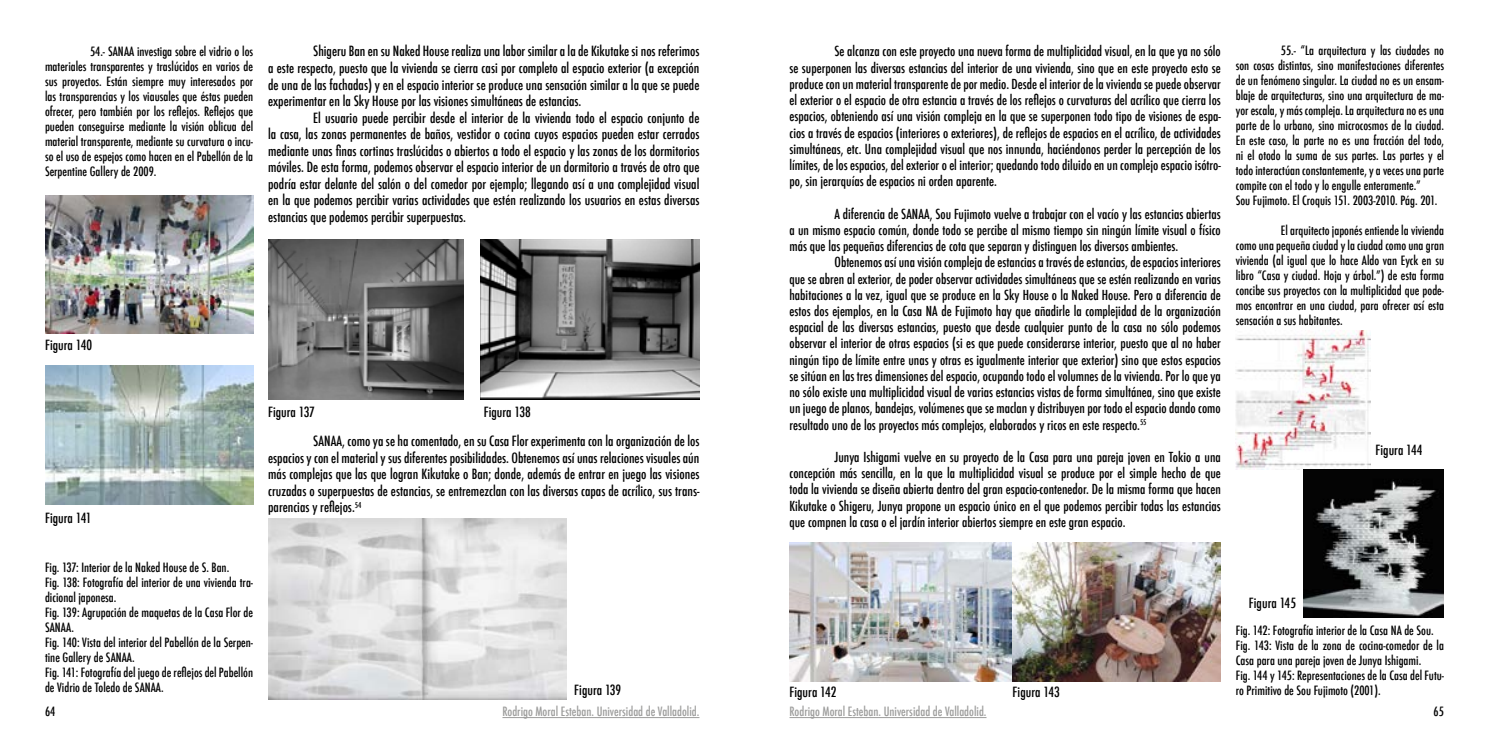
<style>
.page{position:relative;width:1489px;height:745px;background:#fff}
.page>*{position:absolute;margin:0;border:0;box-sizing:border-box;transform-origin:0 0}
.t1{font:500 condensed 13.75px/16.5px "Futura";color:#000;text-align:justify}
.t2{font:500 condensed 13.5px/16.2px "Futura";color:#000;text-align:justify}
.t3{font:500 condensed 12.5px/15px "Futura";color:#000}
.t4{font:500 condensed 12.5px "Futura";color:#9d9d9c}
</style>
<div class="page">
<img style="left:268px;top:239px;width:195px;height:160px">
<img style="left:481px;top:239px;width:218px;height:160px">
<img style="left:789px;top:542px;width:431px;height:138px">
<img style="left:45px;top:365px;width:208px;height:138px">
<img style="left:45px;top:195px;width:208px;height:138px">
<img style="left:1235px;top:330px;width:135px;height:139px">
<img style="left:1303px;top:469px;width:140px;height:148px">
<hr style="left:789px;top:716px;width:197px;height:1px;background:#9d9d9c">
<hr style="left:502px;top:716px;width:197px;height:1px;background:#9d9d9c">
<img style="left:268px;top:518px;width:298px;height:181px">
<p class="t3" style="left:45px;top:44px;width:210px;text-align:justify;text-indent:45px">54.- SANAA investiga sobre el vidrio o los materiales transparentes y traslúcidos en varios de sus proyectos. Están siempre muy interesados por las transparencias y los viausales que éstas pueden ofrecer, pero también por los reflejos. Reflejos que pueden conseguirse mediante la visión oblicua del material transparente, mediante su curvatura o incu&shy;so el uso de espejos como hacen en el Pabellón de la Serpentine Gallery de 2009.</p>
<p class="t1" style="left:45px;top:336px;width:49px">Figura 140</p>
<p class="t1" style="left:45px;top:509px;width:48px">Figura 141</p>
<p class="t3" style="left:45px;top:559px;width:210px">Fig. 137: Interior de la Naked House de S. Ban.<br>Fig. 138: Fotografía del interior de una vivienda tra&shy;dicional japonesa.<br>Fig. 139: Agrupación de maquetas de la Casa Flor de SANAA.<br>Fig. 140: Vista del interior del Pabellón de la Serpen&shy;tine Gallery de SANAA.<br>Fig. 141: Fotografía del juego de reflejos del Pabellón de Vidrio de Toledo de SANAA.</p>
<p class="t1" style="left:268px;top:43px;width:433px;text-indent:45px">Shigeru Ban en su Naked House realiza una labor similar a la de Kikutake si nos referimos a este respecto, puesto que la vivienda se cierra casi por completo al espacio exterior (a excepción de una de las fachadas) y en el espacio interior se produce una sensación similar a la que se puede experimentar en la Sky House por las visiones simultáneas de estancias.</p>
<p class="t1" style="left:268px;top:109px;width:433px;text-indent:45px">El usuario puede percibir desde el interior de la vivienda todo el espacio conjunto de la casa, las zonas permanentes de baños, vestidor o cocina cuyos espacios pueden estar cerrados mediante unas finas cortinas traslúcidas o abiertos a todo el espacio y las zonas de los dormitorios móviles. De esta forma, podemos observar el espacio interior de un dormitorio a través de otro que podría estar delante del salón o del comedor por ejemplo; llegando así a una complejidad visual en la que podemos percibir varias actividades que estén realizando los usuarios en estas diversas estancias que podemos percibir superpuestas.</p>
<p class="t1" style="left:268px;top:403px;width:48px">Figura 137</p>
<p class="t1" style="left:484px;top:403px;width:48px">Figura 138</p>
<p class="t1" style="left:268px;top:432px;width:433px;text-indent:45px">SANAA, como ya se ha comentado, en su Casa Flor experimenta con la organización de los espacios y con el material y sus diferentes posibilidades. Obtenemos así unas relaciones visuales aún más complejas que las que logran Kikutake o Ban; donde, además de entrar en juego las visiones cruzadas o superpuestas de estancias, se entremezclan con las diversas capas de acrílico, sus trans&shy;parencias y reflejos.<sup>54</sup></p>
<p class="t2" style="left:789px;top:43px;width:433px;text-indent:45px">Se alcanza con este proyecto una nueva forma de multiplicidad visual, en la que ya no sólo se superponen las diversas estancias del interior de una vivienda, sino que en este proyecto esto se produce con un material transparente de por medio. Desde el interior de la vivienda se puede observar el exterior o el espacio de otra estancia a través de los reflejos o curvaturas del acrílico que cierra los espacios, obteniendo así una visión compleja en la que se superponen todo tipo de visiones de espa&shy;cios a través de espacios (interiores o exteriores), de reflejos de espacios en el acrílico, de actividades simultáneas, etc. Una complejidad visual que nos innunda, haciéndonos perder la percepción de los límites, de los espacios, del exterior o el interior; quedando todo diluido en un complejo espacio isótro&shy;po, sin jerarquías de espacios ni orden aparente.</p>
<p class="t2" style="left:789px;top:205px;width:433px;text-indent:45px">A diferencia de SANAA, Sou Fujimoto vuelve a trabajar con el vacío y las estancias abiertas a un mismo espacio común, donde todo se percibe al mismo tiempo sin ningún límite visual o físico más que las pequeñas diferencias de cota que separan y distinguen los diversos ambientes.</p>
<p class="t2" style="left:789px;top:254px;width:433px;text-indent:45px">Obtenemos así una visión compleja de estancias a través de estancias, de espacios interiores que se abren al exterior, de poder observar actividades simultáneas que se estén realizando en varias habitaciones a la vez, igual que se produce en la Sky House o la Naked House. Pero a diferencia de estos dos ejemplos, en la Casa NA de Fujimoto hay que añadirle la complejidad de la organización espacial de las diversas estancias, puesto que desde cualquier punto de la casa no sólo podemos observar el interior de otras espacios (si es que puede considerarse interior, puesto que al no haber ningún tipo de límite entre unas y otras es igualmente interior que exterior) sino que estos espacios se sitúan en las tres dimensiones del espacio, ocupando todo el volumnes de la vivienda. Por lo que ya no sólo existe una multiplicidad visual de varias estancias vistas de forma simultánea, sino que existe un juego de planos, bandejas, volúmenes que se maclan y distribuyen por todo el espacio dando como resultado uno de los proyectos más complejos, elaborados y ricos en este respecto.<sup>55</sup></p>
<p class="t2" style="left:789px;top:448px;width:433px;text-indent:45px">Junya Ishigami vuelve en su proyecto de la Casa para una pareja joven en Tokio a una concepción más sencilla, en la que la multiplicidad visual se produce por el simple hecho de que toda la vivienda se diseña abierta dentro del gran espacio-contenedor. De la misma forma que hacen Kikutake o Shigeru, Junya propone un espacio único en el que podemos percibir todas las estancias que compnen la casa o el jardín interior abiertos siempre en este gran espacio.</p>
<p class="t3" style="left:1235px;top:43px;width:210px;text-indent:45px">55.- “La arquitectura y las ciudades no son cosas distintas, sino manifestaciones diferentes de un fenómeno singular. La ciudad no es un ensam&shy;blaje de arquitecturas, sino una arquitectura de ma&shy;yor escala, y más compleja. La arquitectura no es una parte de lo urbano, sino microcosmos de la ciudad.<br>En este caso, la parte no es una fracción del todo, ni el otodo la suma de sus partes. Las partes y el todo interactúan constantemente, y a veces una parte compite con el todo y lo engulle enteramente.”<br>Sou Fujimoto. El Croquis 151. 2003-2010. Pág. 201.</p>
<p class="t3" style="left:1235px;top:223px;width:210px;text-align:justify;text-indent:45px">El arquitecto japonés entiende la vivienda como una pequeña ciudad y la ciudad como una gran vivienda (al igual que lo hace Aldo van Eyck en su libro “Casa y ciudad. Hoja y árbol.”) de esta forma concibe sus proyectos con la multiplicidad que pode&shy;mos encontrar en una ciudad, para ofrecer así esta sensación a sus habitantes.</p>
<p class="t1" style="left:1375px;top:441px;width:49px">Figura 144</p>
<p class="t1" style="left:574px;top:681px;width:48px">Figura 139</p>
<p class="t1" style="left:789px;top:683px;width:49px">Figura 142</p>
<p class="t1" style="left:1012px;top:683px;width:49px">Figura 143</p>
<p class="t1" style="left:1248px;top:594px;width:49px">Figura 145</p>
<p class="t3" style="left:1235px;top:622px;width:210px">Fig. 142: Fotografía interior de la Casa NA de Sou.<br>Fig. 143: Vista de la zona de cocina-comedor de la Casa para una pareja joven de Junya Ishigami.<br>Fig. 144 y 145: Representaciones de la Casa del Futu&shy;ro Primitivo de Sou Fujimoto (2001).</p>
<p class="t4" style="left:502px;top:703px;width:198px">Rodrigo Moral Esteban. Universidad de Valladolid.</p>
<p class="t4" style="left:789px;top:703px;width:198px">Rodrigo Moral Esteban. Universidad de Valladolid.</p>
<p class="t3" style="left:45px;top:703px;width:12px">64</p>
<p class="t3" style="left:1433px;top:703px;width:12px">65</p>
</div>
